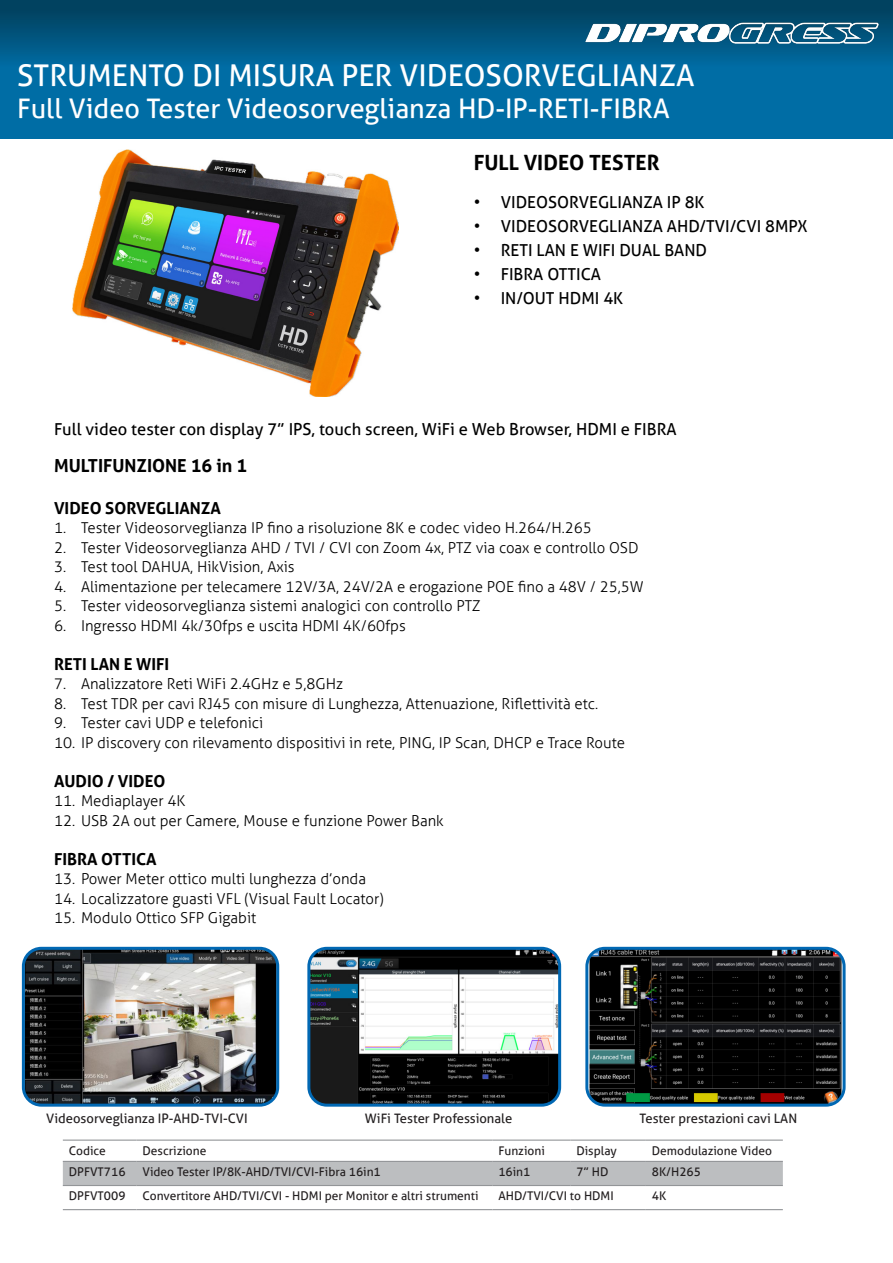
<style>
.page{position:relative;width:893px;height:1263px;background:#fff}
.page>*{position:absolute;margin:0;border:0;box-sizing:border-box;transform-origin:0 0}
.t1{font:30px "Aller";color:#fff}
.t2{font:27px "Aller";color:#fff}
.t3{font:700 21px "Aller";color:#000}
.t4{font:700 18px "Aller";color:#000}
.t5{font:16.5px "Aller";color:#000}
.t6{font:700 16.5px "Aller";color:#000}
.t7{font:300 15px "Aller";color:#000}
.t8{font:13.05px "Aller";color:#231f20}
.t9{font:12px "Aller";color:#231f20}
</style>
<div class="page">
<svg style="left:0;top:0;width:893px;height:139px;background:#006192"></svg>
<img style="left:72px;top:149px;width:326px;height:247px">
<svg style="left:63px;top:1160px;width:720px;height:1px"></svg>
<div style="left:63px;top:1162px;width:720px;height:23px;background:#bcbec0"></div>
<hr style="left:63px;top:1139px;width:74px;height:2px;background:#939598">
<hr style="left:137px;top:1139px;width:355px;height:2px;background:#939598">
<hr style="left:492px;top:1139px;width:78px;height:2px;background:#939598">
<hr style="left:570px;top:1139px;width:76px;height:2px;background:#939598">
<hr style="left:646px;top:1139px;width:137px;height:2px;background:#939598">
<hr style="left:63px;top:1161px;width:74px;height:1px;background:#939598">
<hr style="left:137px;top:1161px;width:355px;height:1px;background:#939598">
<hr style="left:492px;top:1161px;width:78px;height:1px;background:#939598">
<hr style="left:570px;top:1161px;width:76px;height:1px;background:#939598">
<hr style="left:646px;top:1161px;width:137px;height:1px;background:#939598">
<hr style="left:63px;top:1185px;width:74px;height:1px;background:#939598">
<hr style="left:137px;top:1185px;width:355px;height:1px;background:#939598">
<hr style="left:492px;top:1185px;width:78px;height:1px;background:#939598">
<hr style="left:570px;top:1185px;width:76px;height:1px;background:#939598">
<hr style="left:646px;top:1185px;width:137px;height:1px;background:#939598">
<hr style="left:63px;top:1209px;width:74px;height:1px;background:#939598">
<hr style="left:137px;top:1209px;width:355px;height:1px;background:#939598">
<hr style="left:492px;top:1209px;width:78px;height:1px;background:#939598">
<hr style="left:570px;top:1209px;width:76px;height:1px;background:#939598">
<hr style="left:646px;top:1209px;width:137px;height:1px;background:#939598">
<img style="left:26px;top:948px;width:249px;height:155px">
<div style="left:22px;top:947px;width:257px;height:160px;border:3px solid #0168b3;border-radius:18px"></div>
<img style="left:589px;top:951px;width:252px;height:152px">
<div style="left:585px;top:947px;width:261px;height:160px;border:3px solid #0168b3;border-radius:18px"></div>
<img style="left:311px;top:951px;width:249px;height:152px">
<div style="left:307px;top:947px;width:254px;height:160px;border:3px solid #0168b3;border-radius:18px"></div>
<img style="left:582px;top:18px;width:301px;height:29px">
<p class="t1" style="left:17px;top:57px;width:679px">STRUMENTO DI MISURA PER VIDEOSORVEGLIANZA</p>
<p class="t2" style="left:17px;top:92px;width:654px">Full Video Tester Videosorveglianza HD-IP-RETI-FIBRA</p>
<p class="t3" style="left:474px;top:149px;width:187px">FULL VIDEO TESTER</p>
<p class="t5" style="left:474px;top:192px;width:232px">• VIDEOSORVEGLIANZA IP 8K</p>
<p class="t5" style="left:474px;top:216px;width:335px">• VIDEOSORVEGLIANZA AHD/TVI/CVI 8MPX</p>
<p class="t5" style="left:474px;top:240px;width:235px">• RETI LAN E WIFI DUAL BAND</p>
<p class="t5" style="left:474px;top:264px;width:129px">• FIBRA OTTICA</p>
<p class="t5" style="left:474px;top:288px;width:151px">• IN/OUT HDMI 4K</p>
<p class="t5" style="left:54px;top:419px;width:624px">Full video tester con display 7” IPS, touch screen, WiFi e Web Browser, HDMI e FIBRA</p>
<p class="t4" style="left:54px;top:454px;width:195px">MULTIFUNZIONE 16 in 1</p>
<p class="t6" style="left:54px;top:498px;width:168px">VIDEO SORVEGLIANZA</p>
<p class="t7" style="left:54px;top:519px;width:539px">1. Tester Videosorveglianza IP fino a risoluzione 8K e codec video H.264/H.265</p>
<p class="t7" style="left:54px;top:538px;width:586px">2. Tester Videosorveglianza AHD / TVI / CVI con Zoom 4x, PTZ via coax e controllo OSD</p>
<p class="t7" style="left:54px;top:558px;width:242px">3. Test tool DAHUA, HikVision, Axis</p>
<p class="t7" style="left:54px;top:577px;width:591px">4. Alimentazione per telecamere 12V/3A, 24V/2A e erogazione POE fino a 48V / 25,5W</p>
<p class="t7" style="left:54px;top:597px;width:428px">5. Tester videosorveglianza sistemi analogici con controllo PTZ</p>
<p class="t7" style="left:54px;top:616px;width:353px">6. Ingresso HDMI 4k/30fps e uscita HDMI 4K/60fps</p>
<p class="t6" style="left:54px;top:654px;width:117px">RETI LAN E WIFI</p>
<p class="t7" style="left:54px;top:675px;width:291px">7. Analizzatore Reti WiFi 2.4GHz e 5,8GHz</p>
<p class="t7" style="left:54px;top:694px;width:546px">8. Test TDR per cavi RJ45 con misure di Lunghezza, Attenuazione, Riflettività etc.</p>
<p class="t7" style="left:54px;top:714px;width:211px">9. Tester cavi UDP e telefonici</p>
<p class="t7" style="left:54px;top:733px;width:573px">10. IP discovery con rilevamento dispositivi in rete, PING, IP Scan, DHCP e Trace Route</p>
<p class="t6" style="left:54px;top:771px;width:113px">AUDIO / VIDEO</p>
<p class="t7" style="left:54px;top:792px;width:133px">11. Mediaplayer 4K</p>
<p class="t7" style="left:54px;top:811px;width:391px">12. USB 2A out per Camere, Mouse e funzione Power Bank</p>
<p class="t6" style="left:54px;top:849px;width:104px">FIBRA OTTICA</p>
<p class="t7" style="left:54px;top:870px;width:314px">13. Power Meter ottico multi lunghezza d’onda</p>
<p class="t7" style="left:54px;top:889px;width:331px">14. Localizzatore guasti VFL (Visual Fault Locator)</p>
<p class="t7" style="left:54px;top:909px;width:204px">15. Modulo Ottico SFP Gigabit</p>
<p class="t8" style="left:46px;top:1110px;width:203px">Videosorveglianza IP-AHD-TVI-CVI</p>
<p class="t8" style="left:365px;top:1110px;width:149px">WiFi Tester Professionale</p>
<p class="t8" style="left:640px;top:1110px;width:159px">Tester prestazioni cavi LAN</p>
<p class="t9" style="left:69px;top:1143px;width:38px">Codice</p>
<p class="t9" style="left:143px;top:1143px;width:65px">Descrizione</p>
<p class="t9" style="left:498px;top:1143px;width:48px">Funzioni</p>
<p class="t9" style="left:576px;top:1143px;width:42px">Display</p>
<p class="t9" style="left:652px;top:1143px;width:122px">Demodulazione Video</p>
<p class="t9" style="left:69px;top:1165px;width:58px">DPFVT716</p>
<p class="t9" style="left:143px;top:1165px;width:240px">Video Tester IP/8K-AHD/TVI/CVI-Fibra 16in1</p>
<p class="t9" style="left:498px;top:1165px;width:33px">16in1</p>
<p class="t9" style="left:576px;top:1165px;width:34px">7” HD</p>
<p class="t9" style="left:652px;top:1165px;width:51px">8K/H265</p>
<p class="t9" style="left:69px;top:1189px;width:58px">DPFVT009</p>
<p class="t9" style="left:143px;top:1189px;width:338px">Convertitore AHD/TVI/CVI - HDMI per Monitor e altri strumenti</p>
<p class="t9" style="left:498px;top:1189px;width:117px">AHD/TVI/CVI to HDMI</p>
<p class="t9" style="left:652px;top:1189px;width:16px">4K</p>
</div>
